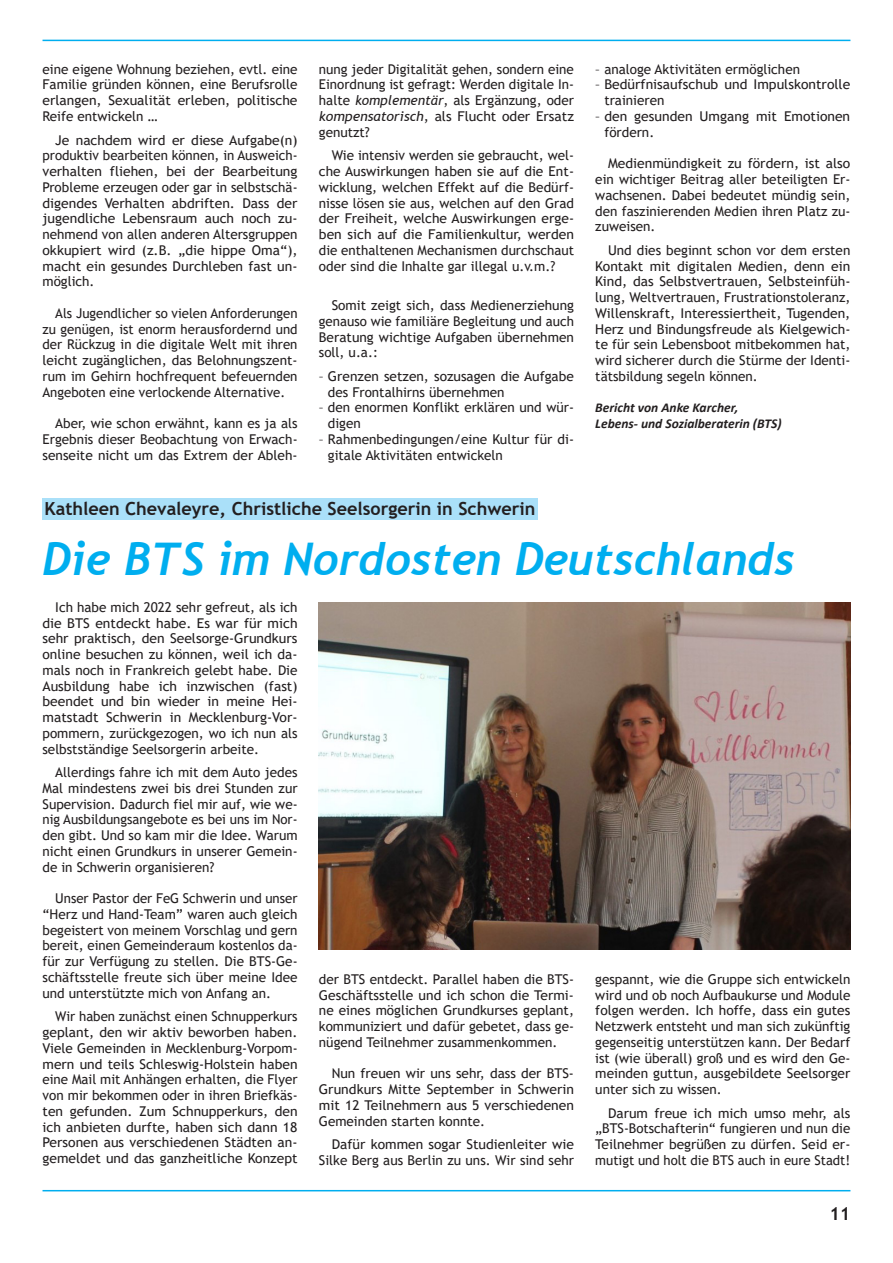
<style>
.page{position:relative;width:893px;height:1263px;background:#fff}
.page>*{position:absolute;margin:0;border:0;box-sizing:border-box;transform-origin:0 0}
._01_Headline_30pt{font:italic 700 45px "Trebuchet";color:#00aeef}
.Autor{font:700 18px "Trebuchet MS";color:#231f20}
._05_Fließtext_9pt{font:13.5px/15.8px "Trebuchet MS";color:#231f20;text-align:justify}
.Liste_mit_Spiegelstrich{font:13.5px/15.8px "Trebuchet MS";color:#231f20}
.Bildtext{font:italic 700 13.5px/15.8px "Calibri";color:#231f20}
.s1{font-style:italic}
</style>
<div class="page">
<hr style="left:43px;top:40px;width:807px;height:1px;background:#00aeef">
<hr style="left:43px;top:1190px;width:807px;height:1px;background:#00aeef">
<div style="left:43px;top:498px;width:495px;height:22px;background:#aae0f9"></div>
<img style="left:319px;top:602px;width:531px;height:347px">
<p class="_05_Fließtext_9pt" style="left:43px;top:61px;width:257px">eine eigene Wohnung beziehen, evtl. eine Familie gründen können, eine Berufsrolle erlangen, Sexualität erleben, politische Reife entwickeln …</p>
<p class="_05_Fließtext_9pt" style="left:43px;top:132px;width:257px;text-indent:13px">Je nachdem wird er diese Aufgabe(n) produktiv bearbeiten können, in Ausweich&shy;verhalten fliehen, bei der Bearbeitung Probleme erzeugen oder gar in selbstschä&shy;digendes Verhalten abdriften. Dass der jugendliche Lebensraum auch noch zu&shy;nehmend von allen anderen Altersgruppen okkupiert wird (z.B. „die hippe Oma“), macht ein gesundes Durchleben fast un&shy;möglich.</p>
<p class="_05_Fließtext_9pt" style="left:43px;top:305px;width:257px;text-indent:13px">Als Jugendlicher so vielen Anforderungen zu genügen, ist enorm herausfordernd und der Rückzug in die digitale Welt mit ihren leicht zugänglichen, das Belohnungszent&shy;rum im Gehirn hochfrequent befeuernden Angeboten eine verlockende Alternative.</p>
<p class="_05_Fließtext_9pt" style="left:43px;top:415px;width:257px;text-indent:13px">Aber, wie schon erwähnt, kann es ja als Ergebnis dieser Beobachtung von Erwach&shy;senseite nicht um das Extrem der Ableh-</p>
<p class="_05_Fließtext_9pt" style="left:319px;top:61px;width:257px">nung jeder Digitalität gehen, sondern eine Einordnung ist gefragt: Werden digitale In&shy;halte <span class="s1">komplementär</span>, als Ergänzung, oder <span class="s1">kompensatorisch</span>, als Flucht oder Ersatz genutzt?</p>
<p class="_05_Fließtext_9pt" style="left:319px;top:148px;width:257px;text-indent:13px">Wie intensiv werden sie gebraucht, wel&shy;che Auswirkungen haben sie auf die Ent&shy;wicklung, welchen Effekt auf die Bedürf&shy;nisse lösen sie aus, welchen auf den Grad der Freiheit, welche Auswirkungen erge&shy;ben sich auf die Familienkultur, werden die enthaltenen Mechanismen durchschaut oder sind die Inhalte gar illegal u.v.m.?</p>
<p class="_05_Fließtext_9pt" style="left:319px;top:297px;width:257px;text-indent:13px">Somit zeigt sich, dass Medienerziehung genauso wie familiäre Begleitung und auch Beratung wichtige Aufgaben übernehmen soll, u.a.:</p>
<p class="Liste_mit_Spiegelstrich" style="left:328px;top:368px;width:247px;text-indent:-9px">– Grenzen setzen, sozusagen die Aufgabe des Frontalhirns übernehmen</p>
<p class="Liste_mit_Spiegelstrich" style="left:328px;top:400px;width:248px;text-indent:-9px">– den enormen Konflikt erklären und wür&shy;digen</p>
<p class="Liste_mit_Spiegelstrich" style="left:328px;top:431px;width:248px;text-indent:-9px">– Rahmenbedingungen/eine Kultur für di&shy;gitale Aktivitäten entwickeln</p>
<p class="Liste_mit_Spiegelstrich" style="left:595px;top:61px;width:206px">– analoge Aktivitäten ermöglichen</p>
<p class="Liste_mit_Spiegelstrich" style="left:604px;top:77px;width:247px;text-indent:-9px">– Bedürfnisaufschub und Impulskontrolle trainieren</p>
<p class="Liste_mit_Spiegelstrich" style="left:604px;top:108px;width:247px;text-indent:-9px">– den gesunden Umgang mit Emotionen fördern.</p>
<p class="_05_Fließtext_9pt" style="left:595px;top:155px;width:257px;text-indent:13px">Medienmündigkeit zu fördern, ist also ein wichtiger Beitrag aller beteiligten Er&shy;wachsenen. Dabei bedeutet mündig sein, den faszinierenden Medien ihren Platz zu&shy;zuweisen.</p>
<p class="_05_Fließtext_9pt" style="left:595px;top:242px;width:257px;text-indent:13px">Und dies beginnt schon vor dem ersten Kontakt mit digitalen Medien, denn ein Kind, das Selbstvertrauen, Selbsteinfüh&shy;lung, Weltvertrauen, Frustrationstoleranz, Willenskraft, Interessiertheit, Tugenden, Herz und Bindungsfreude als Kielgewich&shy;te für sein Lebensboot mitbekommen hat, wird sicherer durch die Stürme der Identi&shy;tätsbildung segeln können.</p>
<p class="Bildtext" style="left:595px;top:400px;width:188px">Bericht von Anke Karcher,<br>Lebens- und Sozialberaterin (BTS)</p>
<p class="Autor" style="left:45px;top:497px;width:492px">Kathleen Chevaleyre, Christliche Seelsorgerin in Schwerin</p>
<p class="_01_Headline_30pt" style="left:43px;top:530px;width:754px">Die BTS im Nordosten Deutschlands</p>
<p class="_05_Fließtext_9pt" style="left:43px;top:599px;width:257px;text-indent:13px">Ich habe mich 2022 sehr gefreut, als ich die BTS entdeckt habe. Es war für mich sehr praktisch, den Seelsorge-Grundkurs online besuchen zu können, weil ich da&shy;mals noch in Frankreich gelebt habe. Die Ausbildung habe ich inzwischen (fast) beendet und bin wieder in meine Hei&shy;matstadt Schwerin in Mecklenburg-Vor&shy;pommern, zurückgezogen, wo ich nun als selbstständige Seelsorgerin arbeite.</p>
<p class="_05_Fließtext_9pt" style="left:43px;top:764px;width:257px;text-indent:13px">Allerdings fahre ich mit dem Auto jedes Mal mindestens zwei bis drei Stunden zur Supervision. Dadurch fiel mir auf, wie we&shy;nig Ausbildungsangebote es bei uns im Nor&shy;den gibt. Und so kam mir die Idee. Warum nicht einen Grundkurs in unserer Gemein&shy;de in Schwerin organisieren?</p>
<p class="_05_Fließtext_9pt" style="left:43px;top:890px;width:257px;text-indent:13px">Unser Pastor der FeG Schwerin und unser “Herz und Hand-Team” waren auch gleich begeistert von meinem Vorschlag und gern bereit, einen Gemeinderaum kostenlos da&shy;für zur Verfügung zu stellen. Die BTS-Ge&shy;schäftsstelle freute sich über meine Idee und unterstützte mich von Anfang an.</p>
<p class="_05_Fließtext_9pt" style="left:43px;top:1008px;width:257px;text-indent:13px">Wir haben zunächst einen Schnupperkurs geplant, den wir aktiv beworben haben.<br>Viele Gemeinden in Mecklenburg-Vorpom&shy;mern und teils Schleswig-Holstein haben eine Mail mit Anhängen erhalten, die Flyer von mir bekommen oder in ihren Briefkäs&shy;ten gefunden. Zum Schnupperkurs, den ich anbieten durfte, haben sich dann 18<br>Personen aus verschiedenen Städten an&shy;gemeldet und das ganzheitliche Konzept</p>
<p class="_05_Fließtext_9pt" style="left:319px;top:971px;width:257px">der BTS entdeckt. Parallel haben die BTS-Geschäftsstelle und ich schon die Termi&shy;ne eines möglichen Grundkurses geplant, kommuniziert und dafür gebetet, dass ge&shy;nügend Teilnehmer zusammenkommen.</p>
<p class="_05_Fließtext_9pt" style="left:319px;top:1065px;width:257px;text-indent:13px">Nun freuen wir uns sehr, dass der BTS-Grundkurs Mitte September in Schwerin mit 12 Teilnehmern aus 5 verschiedenen Gemeinden starten konnte.</p>
<p class="_05_Fließtext_9pt" style="left:319px;top:1136px;width:257px;text-align:right">Dafür kommen sogar Studienleiter wie<br>Silke Berg aus Berlin zu uns. Wir sind sehr</p>
<p class="_05_Fließtext_9pt" style="left:595px;top:971px;width:257px">gespannt, wie die Gruppe sich entwickeln wird und ob noch Aufbaukurse und Module folgen werden. Ich hoffe, dass ein gutes Netzwerk entsteht und man sich zukünftig gegenseitig unterstützen kann. Der Bedarf ist (wie überall) groß und es wird den Ge&shy;meinden guttun, ausgebildete Seelsorger unter sich zu wissen.</p>
<p class="_05_Fließtext_9pt" style="left:595px;top:1105px;width:257px;text-indent:13px">Darum freue ich mich umso mehr, als „BTS-Botschafterin“ fungieren und nun die Teilnehmer begrüßen zu dürfen. Seid er&shy;mutigt und holt die BTS auch in eure Stadt!</p>
<h2 class="Autor" style="left:829px;top:1203px;width:23px">11</h2>
</div>
